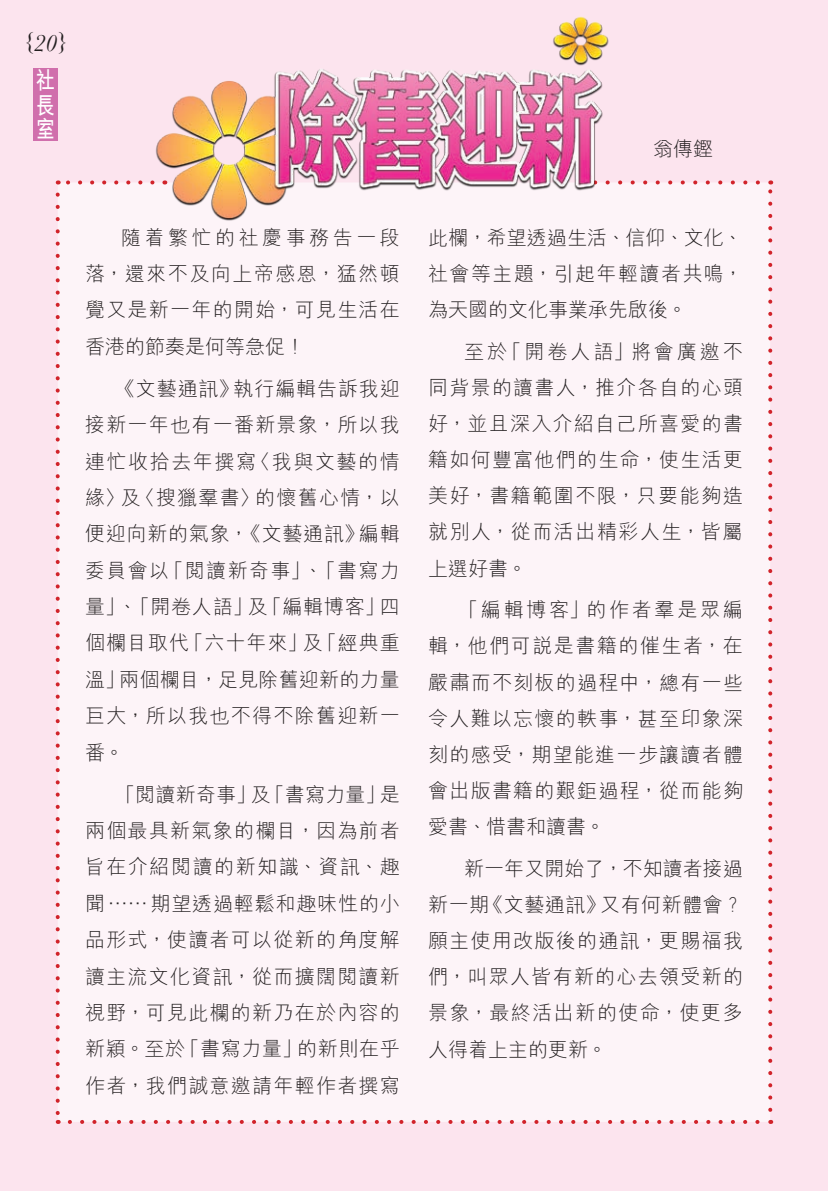
<style>
.page{position:relative;width:828px;height:1191px;background:#fce4ee}
.page>*{position:absolute;margin:0;border:0;box-sizing:border-box;transform-origin:0 0}
._2012_number{font:italic 24px "Baskerville";color:#231f20}
._2012_眉題{font:700 24px/24px "M Hei HK";color:#fff;text-align:justify;scale:.8 1}
._2012_newsletter_tex{font:300 20px/36.4px "M Hei HK";letter-spacing:.065em;color:#231f20;text-align:justify}
._2012_name_sung{font:300 20px "M Hei HK";color:#231f20}
</style>
<div class="page">
<div style="left:58px;top:182px;width:712px;height:940px;background:#fdf4f8"></div>
<svg style="left:70px;top:1120px;width:694px;height:4px"></svg>
<svg style="left:618px;top:180px;width:140px;height:4px"></svg>
<svg style="left:58px;top:180px;width:88px;height:4px"></svg>
<svg style="left:56px;top:194px;width:4px;height:930px"></svg>
<svg style="left:768px;top:180px;width:4px;height:929px"></svg>
<img style="left:146px;top:16px;width:472px;height:207px">
<div style="left:33px;top:68px;width:25px;height:72px;background:#d06fac"></div>
<p class="_2012_number" style="left:24px;top:28px;width:45px">{20}</p>
<p class="_2012_眉題" style="left:36px;top:67px;width:24px">社長室</p>
<p class="_2012_newsletter_tex" style="left:85px;top:218px;width:316px;text-indent:36px">隨着繁忙的社慶事務告一段落，還來不及向上帝感恩，猛然頓覺又是新一年的開始，可見生活在香港的節奏是何等急促！</p>
<p class="_2012_newsletter_tex" style="left:85px;top:369px;width:316px;text-indent:30px">《文藝通訊》執行編輯告訴我迎接新一年也有一番新景象，所以我連忙收拾去年撰寫〈我與文藝的情緣〉及〈搜獵羣書〉的懷舊心情，以便迎向新的氣象，《文藝通訊》編輯委員會以「閱讀新奇事」、「書寫力量」、「開卷人語」及「編輯博客」四個欄目取代「六十年來」及「經典重溫」兩個欄目，足見除舊迎新的力量巨大，所以我也不得不除舊迎新一番。</p>
<p class="_2012_newsletter_tex" style="left:85px;top:775px;width:316px;text-indent:30px">「閱讀新奇事」及「書寫力量」是兩個最具新氣象的欄目，因為前者旨在介紹閱讀的新知識、資訊、趣聞……期望透過輕鬆和趣味性的小品形式，使讀者可以從新的角度解讀主流文化資訊，從而擴闊閱讀新視野，可見此欄的新乃在於內容的新穎。至於「書寫力量」的新則在乎作者，我們誠意邀請年輕作者撰寫</p>
<p class="_2012_name_sung" style="left:653px;top:135px;width:61px">翁傳鏗</p>
<p class="_2012_newsletter_tex" style="left:428px;top:218px;width:316px">此欄，希望透過生活、信仰、文化、社會等主題，引起年輕讀者共鳴，為天國的文化事業承先啟後。</p>
<p class="_2012_newsletter_tex" style="left:428px;top:332px;width:316px;text-indent:36px">至於「開卷人語」將會廣邀不同背景的讀書人，推介各自的心頭好，並且深入介紹自己所喜愛的書籍如何豐富他們的生命，使生活更美好，書籍範圍不限，只要能夠造就別人，從而活出精彩人生，皆屬上選好書。</p>
<p class="_2012_newsletter_tex" style="left:428px;top:591px;width:316px;text-indent:30px">「編輯博客」的作者羣是眾編輯，他們可說是書籍的催生者，在嚴肅而不刻板的過程中，總有一些令人難以忘懷的軼事，甚至印象深刻的感受，期望能進一步讓讀者體會出版書籍的艱鉅過程，從而能夠愛書、惜書和讀書。</p>
<p class="_2012_newsletter_tex" style="left:428px;top:849px;width:316px;text-indent:36px">新一年又開始了，不知讀者接過新一期《文藝通訊》又有何新體會？願主使用改版後的通訊，更賜福我們，叫眾人皆有新的心去領受新的景象，最終活出新的使命，使更多人得着上主的更新。</p>
</div>
